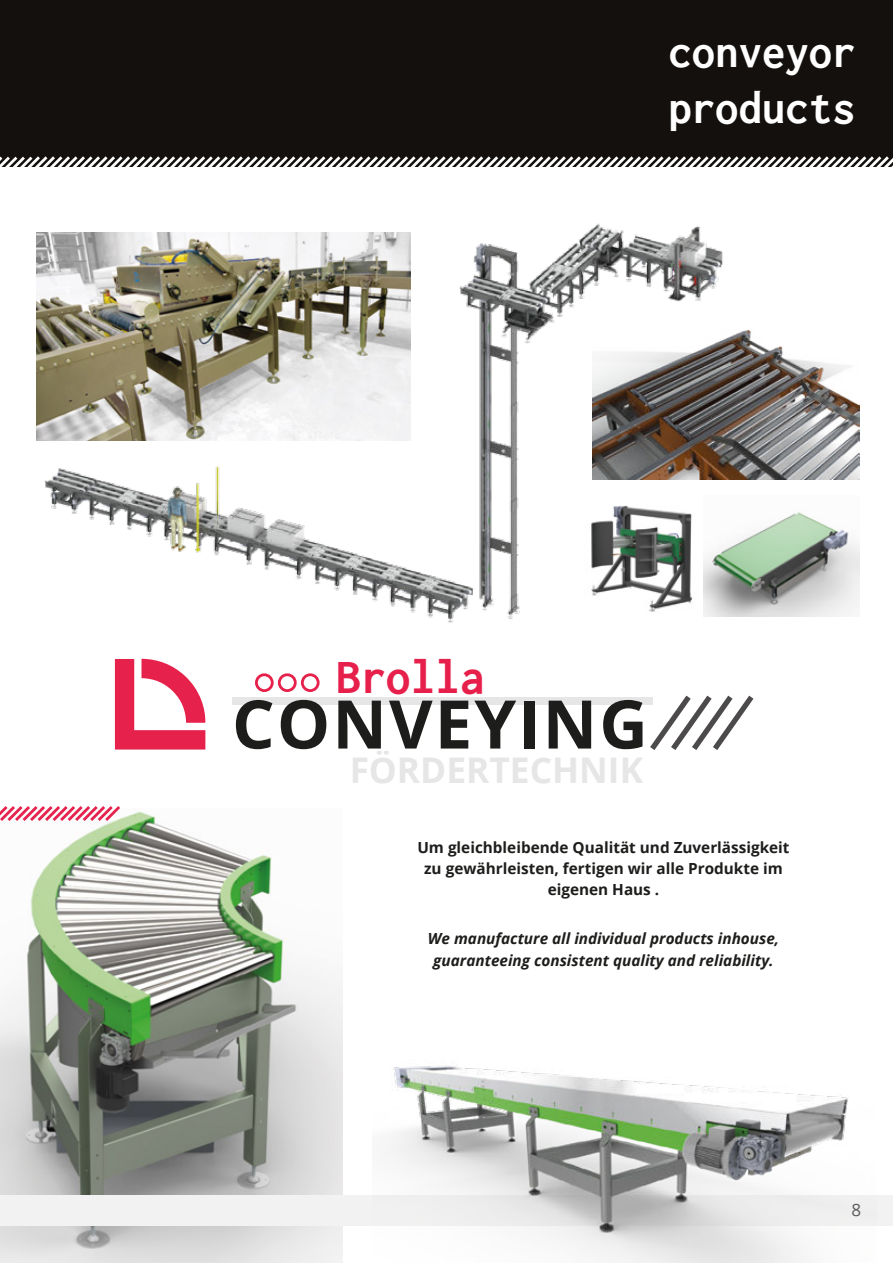
<style>
.page{position:relative;width:893px;height:1263px;background:#fff}
.page>*{position:absolute;margin:0;border:0;box-sizing:border-box;transform-origin:0 0}
.t1{font:700 67.05px "Open Sans";letter-spacing:.03em;color:#1d1d1b}
.t2{font:700 49.65px "Inconsolata";color:#e6204b}
.t3{font:700 46.8px/56.1px "Inconsolata";color:#fff}
.t4{font:700 35.25px "Open Sans";color:#e0e0e0}
.t5{font:16.95px "Open Sans";color:#4c4a4a}
.t6{font:700 15.3px/21.3px "Open Sans";color:#1d1d1b;text-align:center}
.t7{font:italic 700 15.3px/21.3px "Open Sans";color:#1d1d1b;text-align:center}
</style>
<div class="page">
<svg style="left:650px;top:730px;width:82px;height:20px"></svg>
<div style="left:115px;top:730px;width:91px;height:19px;background:#e6224c"></div>
<img style="left:0;top:811px;width:343px;height:452px">
<div style="left:0;top:1195px;width:893px;height:30px;background:#f2f2f2"></div>
<div style="left:0;top:0;width:893px;height:167px;background:#13100d"></div>
<svg style="left:849px;top:156px;width:44px;height:11px"></svg>
<img style="left:849px;top:366px;width:10px;height:114px">
<img style="left:373px;top:1063px;width:503px;height:200px">
<svg style="left:0;top:806px;width:123px;height:18px"></svg>
<img style="left:0;top:156px;width:849px;height:574px">
<img style="left:36px;top:232px;width:374px;height:209px">
<img style="left:702px;top:496px;width:157px;height:121px">
<img style="left:542px;top:496px;width:160px;height:121px">
<h3 class="t3" style="left:668px;top:27px;width:189px">conveyor products</h3>
<h2 class="t2" style="left:336px;top:659px;width:150px">Brolla</h2>
<h1 class="t1" style="left:232px;top:697px;width:417px">CONVEYING</h1>
<h3 class="t4" style="left:349px;top:756px;width:295px">FÖRDERTECHNIK</h3>
<p class="t6" style="left:417px;top:836px;width:374px">Um gleichbleibende Qualität und Zuverlässigkeit zu gewährleisten, fertigen wir alle Produkte im eigenen Haus .</p>
<p class="t7" style="left:428px;top:930px;width:353px">We manufacture all individual products inhouse, guaranteeing consistent quality and reliability.</p>
<p class="t5" style="left:852px;top:1203px;width:11px">8</p>
</div>
